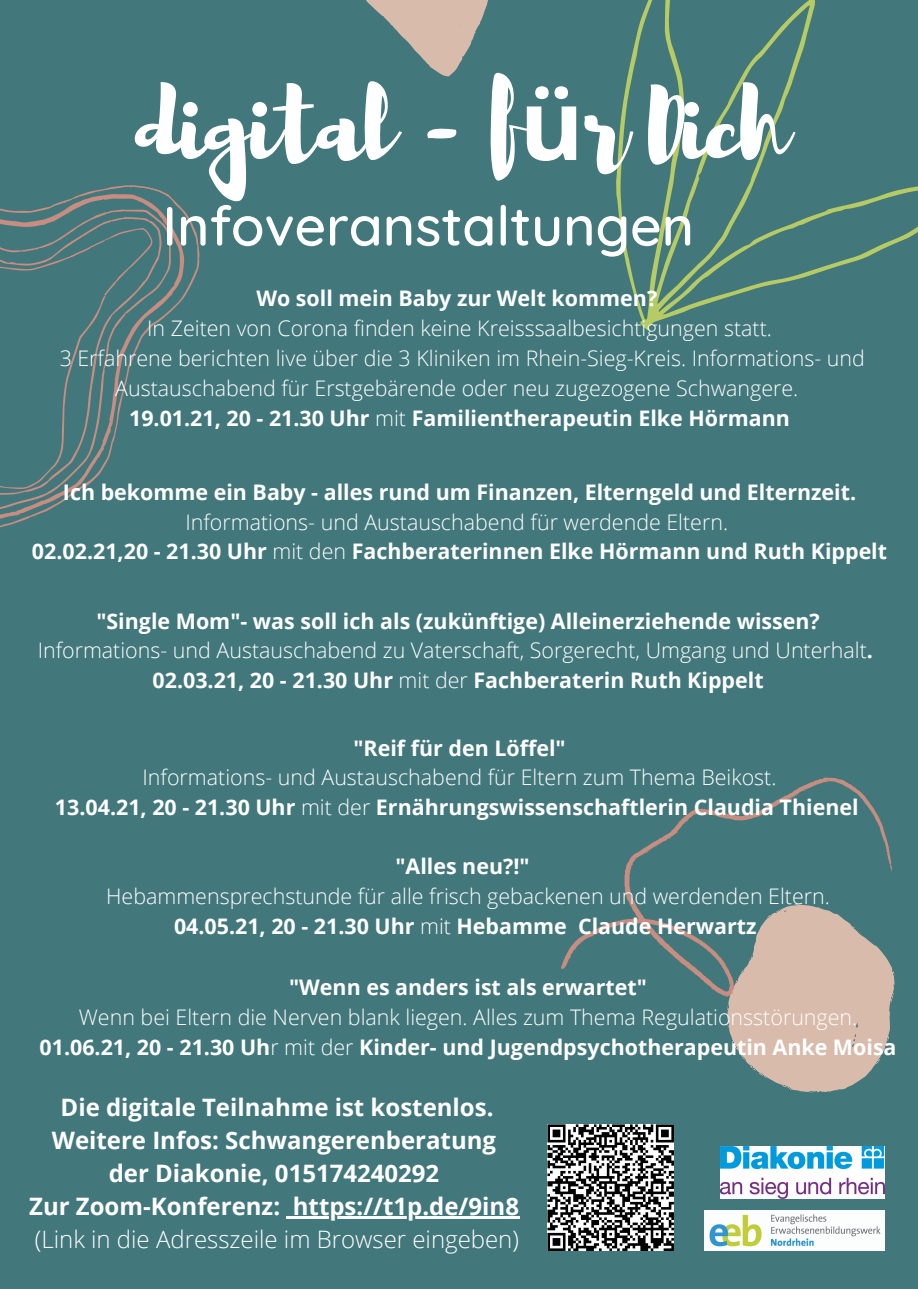
<style>
.page{position:relative;width:918px;height:1289px;background:#fff}
.page>*{position:absolute;margin:0;border:0;box-sizing:border-box;transform-origin:0 0}
.t1{font:97.95px "Brusher";letter-spacing:-.025em;color:#fff}
.t2{font:500 55.2px "Quicksand";color:#fff}
.t3{font:700 24px "Open Sans";color:#fff}
.t4{font:300 24px "Open Sans";color:#fff}
.t5{font:700 21.45px/29.8px "Open Sans";color:#fff;text-align:center}
.t6{font:300 21.45px/29.8px "Open Sans";color:#fff;text-align:center}
.s1{font-family:"Noto Sans";font-weight:700}
.s2{font-weight:300}
.s3{font-weight:700}
</style>
<div class="page">
<div style="left:0;top:0;width:918px;height:1288px;background:#42777b"></div>
<svg style="left:727px;top:969px;width:168px;height:122px"></svg>
<svg style="left:0;top:185px;width:200px;height:343px"></svg>
<svg style="left:616px;top:0;width:302px;height:330px"></svg>
<svg style="left:561px;top:777px;width:331px;height:219px"></svg>
<svg style="left:366px;top:0;width:122px;height:76px"></svg>
<img style="left:720px;top:1146px;width:165px;height:51px">
<img style="left:704px;top:1210px;width:180px;height:40px">
<svg style="left:547px;top:1124px;width:127px;height:126px"></svg>
<svg style="left:287px;top:1216px;width:6px;height:2px"></svg>
<hr style="left:293px;top:1216px;width:226px;height:2px;background:#fff">
<p class="t1" style="left:135px;top:62px;width:654px">digital - f<span class="s1">ü</span>r Dich</p>
<p class="t2" style="left:162px;top:190px;width:533px">Infoveranstaltungen</p>
<p class="t5" style="left:256px;top:283px;width:402px">Wo soll mein Baby zur Welt kommen?</p>
<p class="t6" style="left:147px;top:313px;width:626px">In Zeiten von Corona finden keine Kreisssaalbesichtigungen statt.</p>
<p class="t6" style="left:60px;top:343px;width:807px">3 Erfahrene berichten live über die 3 Kliniken im Rhein-Sieg-Kreis. Informations- und<br>Austauschabend für Erstgebärende oder neu zugezogene Schwangere.</p>
<p class="t5" style="left:129px;top:402px;width:662px">19.01.21, 20 - 21.30 Uhr <span class="s2">mit</span> Familientherapeutin Elke Hörmann</p>
<p class="t5" style="left:63px;top:476px;width:795px">Ich bekomme ein Baby - alles rund um Finanzen, Elterngeld und Elternzeit.<br><span class="s2">Informations- und Austauschabend für werdende Eltern.</span></p>
<p class="t5" style="left:32px;top:536px;width:857px">02.02.21,20 - 21.30 Uhr <span class="s2">mit den</span> Fachberaterinnen Elke Hörmann und Ruth Kippelt</p>
<p class="t6" style="left:38px;top:605px;width:837px"><span class="s3">"Single Mom"- was soll ich als (zukünftige) Alleinerziehende wissen?<br></span>Informations- und Austauschabend zu Vaterschaft, Sorgerecht, Umgang und Unterhalt<span class="s3">.</span></p>
<p class="t5" style="left:153px;top:665px;width:613px">02.03.21, 20 - 21.30 Uhr <span class="s2">mit der</span> Fachberaterin Ruth Kippelt</p>
<p class="t5" style="left:353px;top:732px;width:214px">"Reif für den Löffel"</p>
<p class="t6" style="left:143px;top:762px;width:635px">Informations- und Austauschabend für Eltern zum Thema Beikost.</p>
<p class="t5" style="left:55px;top:791px;width:805px">13.04.21, 20 - 21.30 Uhr <span class="s2">mit der</span> Ernährungswissenschaftlerin Claudia Thienel</p>
<p class="t5" style="left:395px;top:851px;width:136px">"Alles neu?!"</p>
<p class="t6" style="left:106px;top:880px;width:725px">Hebammensprechstunde für alle frisch gebackenen und werdenden Eltern.</p>
<p class="t5" style="left:174px;top:910px;width:584px">04.05.21, 20 - 21.30 Uhr <span class="s2">mit</span> Hebamme Claude Herwartz</p>
<p class="t5" style="left:289px;top:971px;width:359px">"Wenn es anders ist als erwartet"</p>
<p class="t6" style="left:79px;top:1001px;width:780px">Wenn bei Eltern die Nerven blank liegen. Alles zum Thema Regulationsstörungen.</p>
<p class="t5" style="left:40px;top:1031px;width:859px">01.06.21, 20 - 21.30 Uh<span class="s2">r mit der</span> Kinder- und Jugendpsychotherapeutin Anke Moisa</p>
<p class="t3" style="left:61px;top:1089px;width:435px">Die digitale Teilnahme ist kostenlos.</p>
<p class="t3" style="left:52px;top:1122px;width:446px">Weitere Infos: Schwangerenberatung</p>
<p class="t3" style="left:109px;top:1155px;width:332px">der Diakonie, 015174240292</p>
<p class="t3" style="left:29px;top:1188px;width:491px">Zur Zoom-Konferenz: https://t1p.de/9in8</p>
<p class="t4" style="left:35px;top:1221px;width:485px">(Link in die Adresszeile im Browser eingeben)</p>
</div>
